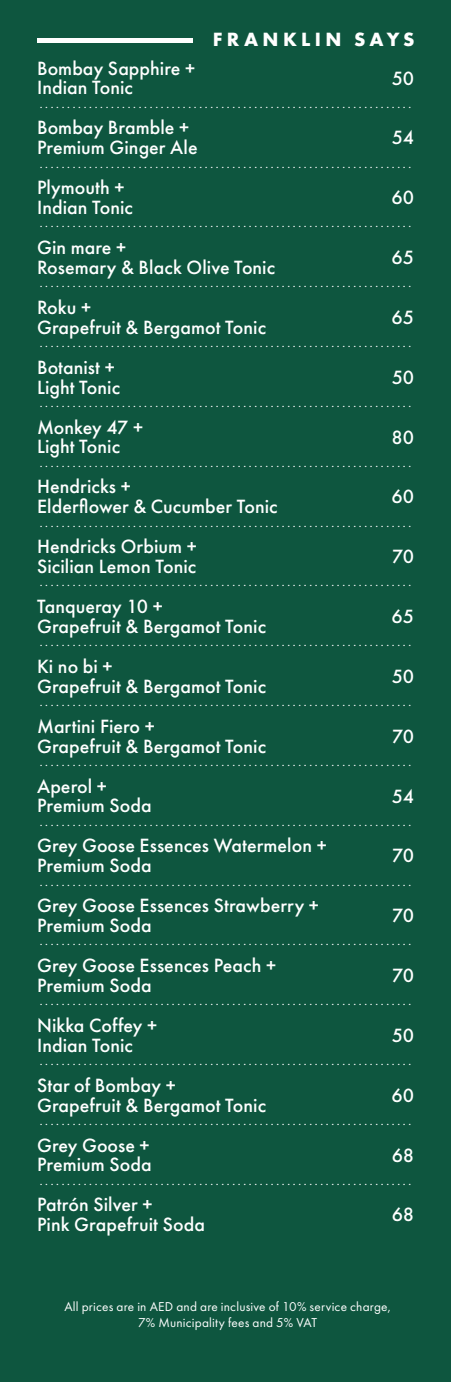
<style>
.page{position:relative;width:451px;height:1382px;background:#0e563f}
.page>*{position:absolute;margin:0;border:0;box-sizing:border-box;transform-origin:0 0}
.t1{font:500 19.95px/20px "Futura PT";color:#fff}
.t2{font:700 19.95px "Futura PT";letter-spacing:.21em;color:#fff}
.t3{font:13.35px/15.9px "Futura PT";letter-spacing:.015em;color:#fff;text-align:center}
.t4{font:500 11.7px "Futura PT";color:#fff}
</style>
<div class="page">
<div style="left:37px;top:38px;width:155px;height:5px;background:#fff"></div>
<h1 class="t2" style="left:213px;top:26px;width:203px">FRANKLIN SAYS</h1>
<h1 class="t1" style="left:37px;top:58px;width:159px">Bombay Sapphire +<br>Indian Tonic</h1>
<h1 class="t1" style="left:391px;top:68px;width:24px">50</h1>
<p class="t4" style="left:40px;top:97px;width:373px">. . . . . . . . . . . . . . . . . . . . . . . . . . . . . . . . . . . . . . . . . . . . . . . . . . . . . . . . . . . . . . . . . . . .</p>
<h1 class="t1" style="left:37px;top:118px;width:162px">Bombay Bramble +<br>Premium Ginger Ale</h1>
<h1 class="t1" style="left:391px;top:128px;width:24px">54</h1>
<p class="t4" style="left:40px;top:157px;width:373px">. . . . . . . . . . . . . . . . . . . . . . . . . . . . . . . . . . . . . . . . . . . . . . . . . . . . . . . . . . . . . . . . . . . .</p>
<h1 class="t1" style="left:37px;top:178px;width:97px">Plymouth +<br>Indian Tonic</h1>
<h1 class="t1" style="left:391px;top:188px;width:24px">60</h1>
<p class="t4" style="left:40px;top:217px;width:373px">. . . . . . . . . . . . . . . . . . . . . . . . . . . . . . . . . . . . . . . . . . . . . . . . . . . . . . . . . . . . . . . . . . . .</p>
<h1 class="t1" style="left:37px;top:237px;width:239px">Gin mare +<br>Rosemary &amp; Black Olive Tonic</h1>
<h1 class="t1" style="left:391px;top:247px;width:24px">65</h1>
<p class="t4" style="left:40px;top:276px;width:373px">. . . . . . . . . . . . . . . . . . . . . . . . . . . . . . . . . . . . . . . . . . . . . . . . . . . . . . . . . . . . . . . . . . . .</p>
<h1 class="t1" style="left:37px;top:297px;width:230px">Roku +<br>Grapefruit &amp; Bergamot Tonic</h1>
<h1 class="t1" style="left:391px;top:307px;width:24px">65</h1>
<p class="t4" style="left:40px;top:336px;width:373px">. . . . . . . . . . . . . . . . . . . . . . . . . . . . . . . . . . . . . . . . . . . . . . . . . . . . . . . . . . . . . . . . . . . .</p>
<h1 class="t1" style="left:37px;top:357px;width:84px">Botanist +<br>Light Tonic</h1>
<h1 class="t1" style="left:391px;top:367px;width:24px">50</h1>
<p class="t4" style="left:40px;top:396px;width:373px">. . . . . . . . . . . . . . . . . . . . . . . . . . . . . . . . . . . . . . . . . . . . . . . . . . . . . . . . . . . . . . . . . . . .</p>
<h1 class="t1" style="left:37px;top:417px;width:107px">Monkey 47 +<br>Light Tonic</h1>
<h1 class="t1" style="left:391px;top:427px;width:24px">80</h1>
<p class="t4" style="left:40px;top:456px;width:373px">. . . . . . . . . . . . . . . . . . . . . . . . . . . . . . . . . . . . . . . . . . . . . . . . . . . . . . . . . . . . . . . . . . . .</p>
<h1 class="t1" style="left:37px;top:477px;width:242px">Hendricks +<br>Elderflower &amp; Cucumber Tonic</h1>
<h1 class="t1" style="left:391px;top:487px;width:24px">60</h1>
<p class="t4" style="left:40px;top:516px;width:373px">. . . . . . . . . . . . . . . . . . . . . . . . . . . . . . . . . . . . . . . . . . . . . . . . . . . . . . . . . . . . . . . . . . . .</p>
<h1 class="t1" style="left:37px;top:537px;width:161px">Hendricks Orbium +<br>Sicilian Lemon Tonic</h1>
<h1 class="t1" style="left:392px;top:547px;width:23px">70</h1>
<p class="t4" style="left:40px;top:575px;width:373px">. . . . . . . . . . . . . . . . . . . . . . . . . . . . . . . . . . . . . . . . . . . . . . . . . . . . . . . . . . . . . . . . . . . .</p>
<h1 class="t1" style="left:37px;top:596px;width:230px">Tanqueray 10 +<br>Grapefruit &amp; Bergamot Tonic</h1>
<h1 class="t1" style="left:391px;top:606px;width:24px">65</h1>
<p class="t4" style="left:40px;top:635px;width:373px">. . . . . . . . . . . . . . . . . . . . . . . . . . . . . . . . . . . . . . . . . . . . . . . . . . . . . . . . . . . . . . . . . . . .</p>
<h1 class="t1" style="left:37px;top:656px;width:230px">Ki no bi +<br>Grapefruit &amp; Bergamot Tonic</h1>
<h1 class="t1" style="left:391px;top:666px;width:24px">50</h1>
<p class="t4" style="left:40px;top:695px;width:373px">. . . . . . . . . . . . . . . . . . . . . . . . . . . . . . . . . . . . . . . . . . . . . . . . . . . . . . . . . . . . . . . . . . . .</p>
<h1 class="t1" style="left:37px;top:716px;width:230px">Martini Fiero +<br>Grapefruit &amp; Bergamot Tonic</h1>
<h1 class="t1" style="left:392px;top:726px;width:23px">70</h1>
<p class="t4" style="left:40px;top:755px;width:373px">. . . . . . . . . . . . . . . . . . . . . . . . . . . . . . . . . . . . . . . . . . . . . . . . . . . . . . . . . . . . . . . . . . . .</p>
<h1 class="t1" style="left:37px;top:776px;width:116px">Aperol +<br>Premium Soda</h1>
<h1 class="t1" style="left:391px;top:786px;width:24px">54</h1>
<p class="t4" style="left:40px;top:815px;width:373px">. . . . . . . . . . . . . . . . . . . . . . . . . . . . . . . . . . . . . . . . . . . . . . . . . . . . . . . . . . . . . . . . . . . .</p>
<h1 class="t1" style="left:37px;top:836px;width:291px">Grey Goose Essences Watermelon +<br>Premium Soda</h1>
<h1 class="t1" style="left:392px;top:846px;width:23px">70</h1>
<p class="t4" style="left:40px;top:875px;width:373px">. . . . . . . . . . . . . . . . . . . . . . . . . . . . . . . . . . . . . . . . . . . . . . . . . . . . . . . . . . . . . . . . . . . .</p>
<h1 class="t1" style="left:37px;top:896px;width:283px">Grey Goose Essences Strawberry +<br>Premium Soda</h1>
<h1 class="t1" style="left:392px;top:906px;width:23px">70</h1>
<p class="t4" style="left:40px;top:934px;width:373px">. . . . . . . . . . . . . . . . . . . . . . . . . . . . . . . . . . . . . . . . . . . . . . . . . . . . . . . . . . . . . . . . . . . .</p>
<h1 class="t1" style="left:37px;top:955px;width:240px">Grey Goose Essences Peach +<br>Premium Soda</h1>
<h1 class="t1" style="left:392px;top:965px;width:23px">70</h1>
<p class="t4" style="left:40px;top:994px;width:373px">. . . . . . . . . . . . . . . . . . . . . . . . . . . . . . . . . . . . . . . . . . . . . . . . . . . . . . . . . . . . . . . . . . . .</p>
<h1 class="t1" style="left:37px;top:1015px;width:122px">Nikka Coffey +<br>Indian Tonic</h1>
<h1 class="t1" style="left:391px;top:1025px;width:24px">50</h1>
<p class="t4" style="left:40px;top:1054px;width:373px">. . . . . . . . . . . . . . . . . . . . . . . . . . . . . . . . . . . . . . . . . . . . . . . . . . . . . . . . . . . . . . . . . . . .</p>
<h1 class="t1" style="left:37px;top:1075px;width:230px">Star of Bombay +<br>Grapefruit &amp; Bergamot Tonic</h1>
<h1 class="t1" style="left:391px;top:1085px;width:24px">60</h1>
<p class="t4" style="left:40px;top:1114px;width:373px">. . . . . . . . . . . . . . . . . . . . . . . . . . . . . . . . . . . . . . . . . . . . . . . . . . . . . . . . . . . . . . . . . . . .</p>
<h1 class="t1" style="left:37px;top:1135px;width:116px">Grey Goose +<br>Premium Soda</h1>
<h1 class="t1" style="left:392px;top:1145px;width:24px">68</h1>
<p class="t4" style="left:40px;top:1174px;width:373px">. . . . . . . . . . . . . . . . . . . . . . . . . . . . . . . . . . . . . . . . . . . . . . . . . . . . . . . . . . . . . . . . . . . .</p>
<h1 class="t1" style="left:37px;top:1195px;width:169px">Patrón Silver +<br>Pink Grapefruit Soda</h1>
<h1 class="t1" style="left:392px;top:1205px;width:24px">68</h1>
<p class="t3" style="left:64px;top:1298px;width:328px">All prices are in AED and are inclusive of 10% service charge,<br>7% Municipality fees and 5% VAT</p>
</div>
